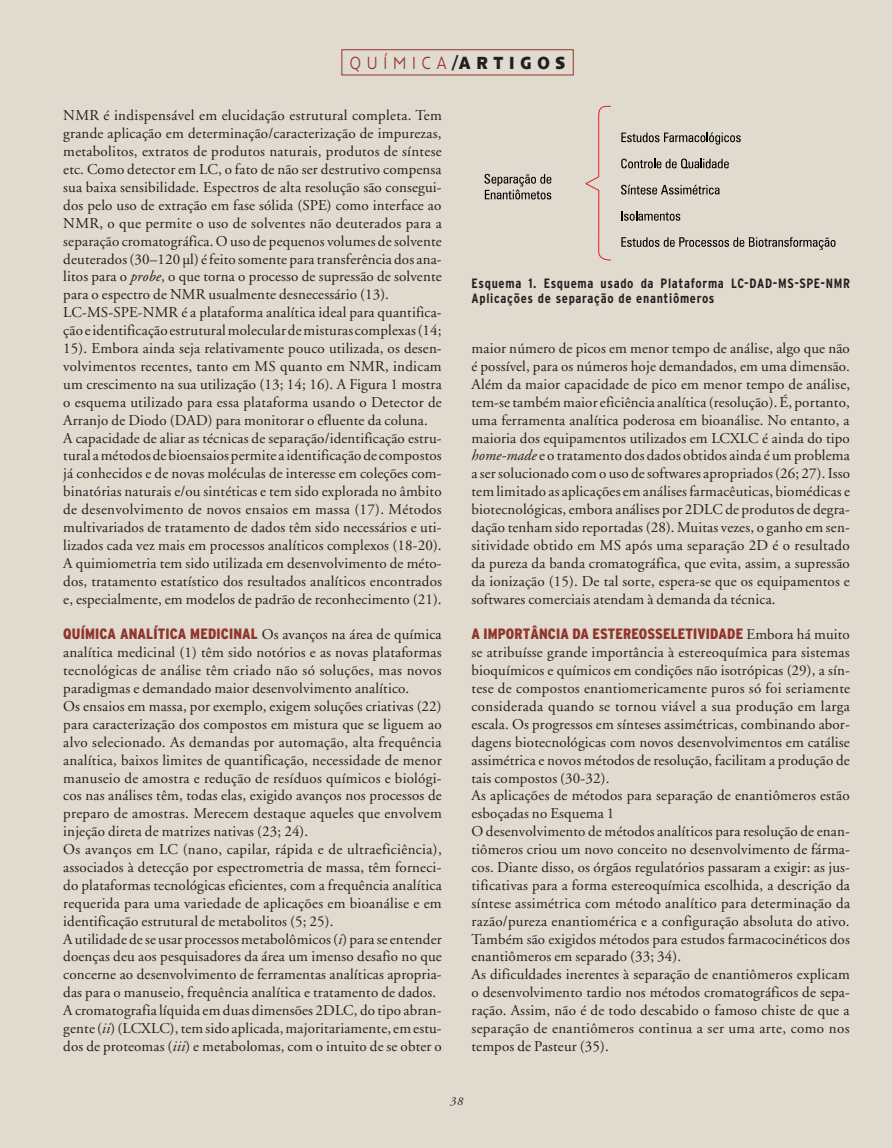
<style>
.page{position:relative;width:892px;height:1148px;background:#fff}
.page>*{position:absolute;margin:0;border:0;box-sizing:border-box;transform-origin:0 0}
.t1{font:700 18px "Anisette Petite";letter-spacing:.415em;color:#231f20;scale:.9 1}
.t2{font:15px/17.9px "Adobe Garamond";letter-spacing:.01em;color:#231f20}
.t3{font:900 condensed 15px "Interstate";letter-spacing:.01em;color:#92342e}
.t4{font:700 condensed 13.5px/15px "Interstate";letter-spacing:.05em;color:#231f20}
.t5{font:italic 12px "Adobe Garamond";color:#231f20}
.s1{font-weight:300;color:#92342e}
.s2{font-style:italic}
.s3{font-family:"Adobe Garamond";font-weight:400;font-stretch:normal;color:#231f20}
</style>
<div class="page">
<div style="left:0;top:0;width:892px;height:1147px;background:#e0dbce"></div>
<div style="left:341px;top:49px;width:233px;height:26px;border:1px solid #92342e"></div>
<svg style="left:484px;top:174px;width:67px;height:25px"></svg>
<svg style="left:621px;top:132px;width:120px;height:13px"></svg>
<svg style="left:621px;top:158px;width:108px;height:10px"></svg>
<svg style="left:621px;top:185px;width:99px;height:9px"></svg>
<svg style="left:621px;top:211px;width:59px;height:10px"></svg>
<svg style="left:621px;top:237px;width:215px;height:13px"></svg>
<svg style="left:585px;top:105px;width:26px;height:156px"></svg>
<p class="t1" style="left:350px;top:53px;width:241px"><span class="s1">QUÍMICA</span>/ARTIGOS</p>
<p class="t2" style="left:63px;top:107px;width:380px">NMR é indispensável em elucidação estrutural completa. Tem grande aplicação em determinação/caracterização de impurezas, metabolitos, extratos de produtos naturais, produtos de síntese etc. Como detector em LC, o fato de não ser destrutivo compensa sua baixa sensibilidade. Espectros de alta resolução são consegui‑ dos pelo uso de extração em fase sólida (SPE) como interface ao NMR, o que permite o uso de solventes não deuterados para a separação cromatográfica. O uso de pequenos volumes de solvente deuterados (30–120 μl) é feito somente para transferência dos ana‑ litos para o <span class="s2">probe</span>, o que torna o processo de supressão de solvente para o espectro de NMR usualmente desnecessário (13).<br>LC‑MS‑SPE‑NMR é a plataforma analítica ideal para quantifica‑ ção e identificação estrutural molecular de misturas complexas (14; 15). Embora ainda seja relativamente pouco utilizada, os desen‑ volvimentos recentes, tanto em MS quanto em NMR, indicam um crescimento na sua utilização (13; 14; 16). A Figura 1 mostra o esquema utilizado para essa plataforma usando o Detector de Arranjo de Diodo (DAD) para monitorar o efluente da coluna.<br>A capacidade de aliar as técnicas de separação/identificação estru‑ tural a métodos de bioensaios permite a identificação de compostos já conhecidos e de novas moléculas de interesse em coleções com‑ binatórias naturais e/ou sintéticas e tem sido explorada no âmbito de desenvolvimento de novos ensaios em massa (17). Métodos multivariados de tratamento de dados têm sido necessários e uti‑ lizados cada vez mais em processos analíticos complexos (18‑20).<br>A quimiometria tem sido utilizada em desenvolvimento de méto‑ dos, tratamento estatístico dos resultados analíticos encontrados e, especialmente, em modelos de padrão de reconhecimento (21).</p>
<p class="t3" style="left:63px;top:625px;width:380px">QUÍMICA ANALÍTICA MEDICINAL <span class="s3">Os avanços na área de química</span></p>
<p class="t2" style="left:63px;top:643px;width:380px">analítica medicinal (1) têm sido notórios e as novas plataformas tecnológicas de análise têm criado não só soluções, mas novos paradigmas e demandado maior desenvolvimento analítico.<br>Os ensaios em massa, por exemplo, exigem soluções criativas (22) para caracterização dos compostos em mistura que se liguem ao alvo selecionado. As demandas por automação, alta frequência analítica, baixos limites de quantificação, necessidade de menor manuseio de amostra e redução de resíduos químicos e biológi‑ cos nas análises têm, todas elas, exigido avanços nos processos de preparo de amostras. Merecem destaque aqueles que envolvem injeção direta de matrizes nativas (23; 24).<br>Os avanços em LC (nano, capilar, rápida e de ultraeficiência), associados à detecção por espectrometria de massa, têm forneci‑ do plataformas tecnológicas eficientes, com a frequência analítica requerida para uma variedade de aplicações em bioanálise e em identificação estrutural de metabolitos (5; 25).<br>A utilidade de se usar processos metabolômicos (<span class="s2">i</span>) para se entender doenças deu aos pesquisadores da área um imenso desafio no que concerne ao desenvolvimento de ferramentas analíticas apropria‑ das para o manuseio, frequência analítica e tratamento de dados.<br>A cromatografia líquida em duas dimensões 2DLC, do tipo abran‑ gente (<span class="s2">ii</span>) (LCXLC), tem sido aplicada, majoritariamente, em estu‑ dos de proteomas (<span class="s2">iii</span>) e metabolomas, com o intuito de se obter o</p>
<p class="t4" style="left:472px;top:275px;width:380px">Esquema 1. Esquema usado da Plataforma LC‑DAD‑MS‑SPE‑N MR<br>Aplicações de separação de enantiômeros</p>
<p class="t2" style="left:471px;top:339px;width:380px;text-align:justify">maior número de picos em menor tempo de análise, algo que não é possível, para os números hoje demandados, em uma dimensão.<br>Além da maior capacidade de pico em menor tempo de análise, tem‑se também maior eficiência analítica (resolução). É, portanto, uma ferramenta analítica poderosa em bioanálise. No entanto, a maioria dos equipamentos utilizados em LCXLC é ainda do tipo <span class="s2">home‑made</span> e o tratamento dos dados obtidos ainda é um problema a ser solucionado com o uso de softwares apropriados (26; 27). Isso tem limitado as aplicações em análises farmacêuticas, biomédicas e biotecnológicas, embora análises por 2DLC de produtos de degra‑ dação tenham sido reportadas (28). Muitas vezes, o ganho em sen‑ sitividade obtido em MS após uma separação 2D é o resultado da pureza da banda cromatográfica, que evita, assim, a supressão da ionização (15). De tal sorte, espera‑se que os equipamentos e softwares comerciais atendam à demanda da técnica.</p>
<p class="t3" style="left:471px;top:625px;width:380px">A IMPORTÂNCIA DA ESTEREOSSELETIVIDADE <span class="s3">Embora há muito</span></p>
<p class="t2" style="left:471px;top:643px;width:380px">se atribuísse grande importância à estereoquímica para sistemas bioquímicos e químicos em condições não isotrópicas (29), a sín‑ tese de compostos enantiomericamente puros só foi seriamente considerada quando se tornou viável a sua produção em larga escala. Os progressos em sínteses assimétricas, combinando abor‑ dagens biotecnológicas com novos desenvolvimentos em catálise assimétrica e novos métodos de resolução, facilitam a produção de tais compostos (30‑32).<br>As aplicações de métodos para separação de enantiômeros estão esboçadas no Esquema 1<br>O desenvolvimento de métodos analíticos para resolução de enan‑ tiômeros criou um novo conceito no desenvolvimento de fárma‑ cos. Diante disso, os órgãos regulatórios passaram a exigir: as jus‑ tificativas para a forma estereoquímica escolhida, a descrição da síntese assimétrica com método analítico para determinação da razão/pureza enantiomérica e a configuração absoluta do ativo.<br>Também são exigidos métodos para estudos farmacocinéticos dos enantiômeros em separado (33; 34).<br>As dificuldades inerentes à separação de enantiômeros explicam o desenvolvimento tardio nos métodos cromatográficos de sepa‑ ração. Assim, não é de todo descabido o famoso chiste de que a separação de enantiômeros continua a ser uma arte, como nos tempos de Pasteur (35).</p>
<p class="t5" style="left:450px;top:1094px;width:15px">38</p>
</div>
